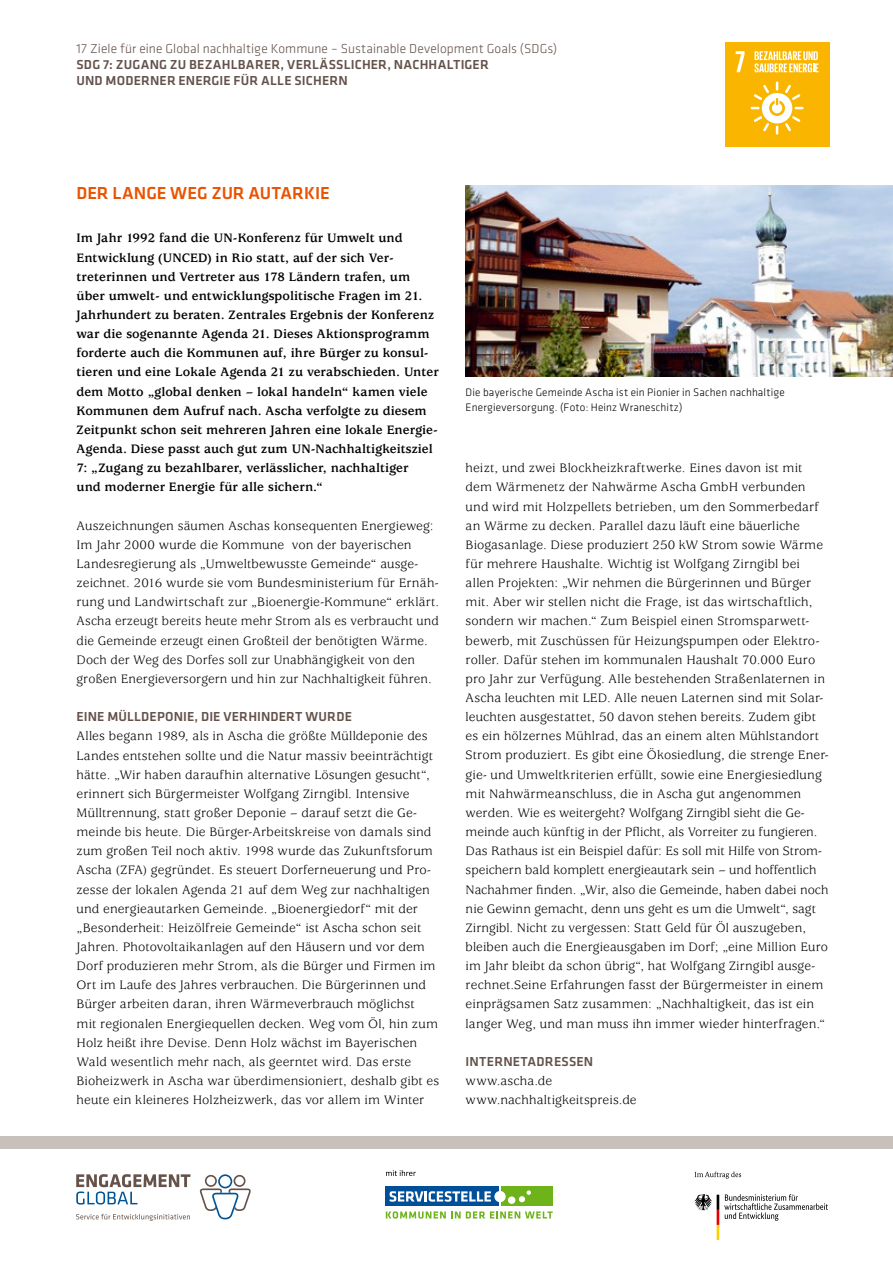
<style>
.page{position:relative;width:893px;height:1263px;background:#fff}
.page>*{position:absolute;margin:0;border:0;box-sizing:border-box;transform-origin:0 0}
.H1b{font:500 18px "Klavika Basic";letter-spacing:-.005em;color:#ea5300}
.Fliesstext{font:13.5px/19.2px "Usherwood Std";letter-spacing:.005em;color:#000}
.Fliesstext-2{font:700 13.5px/19.2px "Usherwood Std";letter-spacing:.005em;color:#000}
.Rubrik{font:500 13.5px/16.2px "Klavika Basic";letter-spacing:.01em;color:#64524b}
.Rubrik-2{font:300 13.5px "Klavika Basic";letter-spacing:.005em;color:#64524b}
.Subheadline_Fliesste{font:500 13.5px "Klavika Basic";letter-spacing:.01em;color:#64524b}
.t1{font:300 11.25px/15px "Klavika Basic";letter-spacing:.015em;color:#000}
</style>
<div class="page">
<div style="left:725px;top:43px;width:104px;height:104px;background:#f9b500"></div>
<svg style="left:736px;top:51px;width:8px;height:21px"></svg>
<svg style="left:750px;top:82px;width:54px;height:53px"></svg>
<svg style="left:754px;top:51px;width:65px;height:21px"></svg>
<div style="left:0;top:1136px;width:893px;height:13px;background:#c7c0bb"></div>
<img style="left:466px;top:185px;width:427px;height:191px">
<svg style="left:200px;top:1174px;width:51px;height:45px"></svg>
<svg style="left:76px;top:1174px;width:114px;height:30px"></svg>
<svg style="left:76px;top:1214px;width:114px;height:7px"></svg>
<div style="left:386px;top:1186px;width:113px;height:20px;background:#005099"></div>
<div style="left:502px;top:1186px;width:51px;height:19px;background:#6fb31b"></div>
<div style="left:494px;top:1191px;width:12px;height:11px;background:#fff;border-radius:50%"></div>
<div style="left:508px;top:1196px;width:7px;height:8px;background:#fff;border-radius:50%"></div>
<svg style="left:519px;top:1190px;width:12px;height:12px"></svg>
<svg style="left:389px;top:1191px;width:102px;height:11px"></svg>
<svg style="left:386px;top:1211px;width:167px;height:7px"></svg>
<svg style="left:386px;top:1170px;width:30px;height:6px"></svg>
<svg style="left:695px;top:1171px;width:46px;height:8px"></svg>
<svg style="left:694px;top:1194px;width:134px;height:46px"></svg>
<p class="Rubrik-2" style="left:77px;top:40px;width:482px">17 Ziele für eine Global nachhaltige Kommune – Sustainable Development Goals (SDGs)</p>
<p class="Rubrik" style="left:77px;top:56px;width:414px">SDG 7: ZUGANG ZU BEZAHLBARER, VERLÄSSLICHER, NACHHALTIGER<br>UND MODERNER ENERGIE FÜR ALLE SICHERN</p>
<h1 class="H1b" style="left:77px;top:180px;width:255px">DER LANGE WEG ZUR AUTARKIE</h1>
<p class="Fliesstext-2" style="left:77px;top:229px;width:364px">Im Jahr 1992 fand die UN-Konferenz für Umwelt und Entwicklung (UNCED) in Rio statt, auf der sich Ver&shy;treterinnen und Vertreter aus 178 Ländern trafen, um über umwelt- und entwicklungspolitische Fragen im 21.<br>Jahrhundert zu beraten. Zentrales Ergebnis der Konferenz war die sogenannte Agenda 21. Dieses Aktionsprogramm forderte auch die Kommunen auf, ihre Bürger zu konsul&shy;tieren und eine Lokale Agenda 21 zu verabschieden. Unter dem Motto „global denken – lokal handeln“ kamen viele Kommunen dem Aufruf nach. Ascha verfolgte zu diesem Zeitpunkt schon seit mehreren Jahren eine lokale Energie-Agenda. Diese passt auch gut zum UN-Nachhaltigkeitsziel 7: „Zugang zu bezahlbarer, verlässlicher, nachhaltiger<br>und moderner Energie für alle sichern.“</p>
<p class="Fliesstext" style="left:77px;top:516px;width:364px">Auszeichnungen säumen Aschas konsequenten Energieweg:<br>Im Jahr 2000 wurde die Kommune von der bayerischen Landesregierung als „Umweltbewusste Gemeinde“ ausge&shy;zeichnet. 2016 wurde sie vom Bundesministerium für Ernäh&shy;rung und Landwirtschaft zur „Bioenergie-Kommune“ erklärt.<br>Ascha erzeugt bereits heute mehr Strom als es verbraucht und die Gemeinde erzeugt einen Großteil der benötigten Wärme.<br>Doch der Weg des Dorfes soll zur Unabhängigkeit von den großen Energieversorgern und hin zur Nachhaltigkeit führen.</p>
<p class="Subheadline_Fliesste" style="left:77px;top:708px;width:277px">EINE MÜLLDEPONIE, DIE VERHINDERT WURDE</p>
<p class="Fliesstext" style="left:77px;top:727px;width:364px">Alles begann 1989, als in Ascha die größte Mülldeponie des Landes entstehen sollte und die Natur massiv beeinträchtigt hätte. „Wir haben daraufhin alternative Lösungen gesucht“, erinnert sich Bürgermeister Wolfgang Zirngibl. Intensive Mülltrennung, statt großer Deponie – darauf setzt die Ge&shy;meinde bis heute. Die Bürger-Arbeitskreise von damals sind zum großen Teil noch aktiv. 1998 wurde das Zukunftsforum Ascha (ZFA) gegründet. Es steuert Dorferneuerung und Pro&shy;zesse der lokalen Agenda 21 auf dem Weg zur nachhaltigen und energieautarken Gemeinde. „Bioenergiedorf“ mit der „Besonderheit: Heizölfreie Gemeinde“ ist Ascha schon seit Jahren. Photovoltaikanlagen auf den Häusern und vor dem Dorf produzieren mehr Strom, als die Bürger und Firmen im Ort im Laufe des Jahres verbrauchen. Die Bürgerinnen und Bürger arbeiten daran, ihren Wärmeverbrauch möglichst<br>mit regionalen Energiequellen decken. Weg vom Öl, hin zum Holz heißt ihre Devise. Denn Holz wächst im Bayerischen Wald wesentlich mehr nach, als geerntet wird. Das erste Bioheizwerk in Ascha war überdimensioniert, deshalb gibt es heute ein kleineres Holzheizwerk, das vor allem im Winter</p>
<p class="t1" style="left:466px;top:384px;width:321px">Die bayerische Gemeinde Ascha ist ein Pionier in Sachen nachhaltige<br>Energieversorgung. (Foto: Heinz Wraneschitz)</p>
<p class="Fliesstext" style="left:466px;top:459px;width:364px">heizt, und zwei Blockheizkraftwerke. Eines davon ist mit dem Wärmenetz der Nahwärme Ascha GmbH verbunden und wird mit Holzpellets betrieben, um den Sommerbedarf an Wärme zu decken. Parallel dazu läuft eine bäuerliche Biogasanlage. Diese produziert 250 kW Strom sowie Wärme für mehrere Haushalte. Wichtig ist Wolfgang Zirngibl bei allen Projekten: „Wir nehmen die Bürgerinnen und Bürger mit. Aber wir stellen nicht die Frage, ist das wirtschaftlich, sondern wir machen.“ Zum Beispiel einen Stromsparwett&shy;bewerb, mit Zuschüssen für Heizungspumpen oder Elektro&shy;roller. Dafür stehen im kommunalen Haushalt 70.000 Euro pro Jahr zur Verfügung. Alle bestehenden Straßenlaternen in Ascha leuchten mit LED. Alle neuen Laternen sind mit Solar&shy;leuchten ausgestattet, 50 davon stehen bereits. Zudem gibt es ein hölzernes Mühlrad, das an einem alten Mühlstandort Strom produziert. Es gibt eine Ökosiedlung, die strenge Ener&shy;gie- und Umweltkriterien erfüllt, sowie eine Energiesiedlung mit Nahwärmeanschluss, die in Ascha gut angenommen werden. Wie es weitergeht? Wolfgang Zirngibl sieht die Ge&shy;meinde auch künftig in der Pflicht, als Vorreiter zu fungieren.<br>Das Rathaus ist ein Beispiel dafür: Es soll mit Hilfe von Strom&shy;speichern bald komplett energieautark sein – und hoffentlich Nachahmer finden. „Wir, also die Gemeinde, haben dabei noch nie Gewinn gemacht, denn uns geht es um die Umwelt“, sagt Zirngibl. Nicht zu vergessen: Statt Geld für Öl auszugeben, bleiben auch die Energieausgaben im Dorf; „eine Million Euro im Jahr bleibt da schon übrig“, hat Wolfgang Zirngibl ausge&shy;rechnet.Seine Erfahrungen fasst der Bürgermeister in einem einprägsamen Satz zusammen: „Nachhaltigkeit, das ist ein langer Weg, und man muss ihn immer wieder hinterfragen.“</p>
<p class="Subheadline_Fliesste" style="left:466px;top:1052px;width:129px">INTERNETADRESSEN</p>
<p class="Fliesstext" style="left:466px;top:1072px;width:88px">www.ascha.de</p>
<p class="Fliesstext" style="left:466px;top:1091px;width:173px">www.nachhaltigkeitspreis.de</p>
</div>
